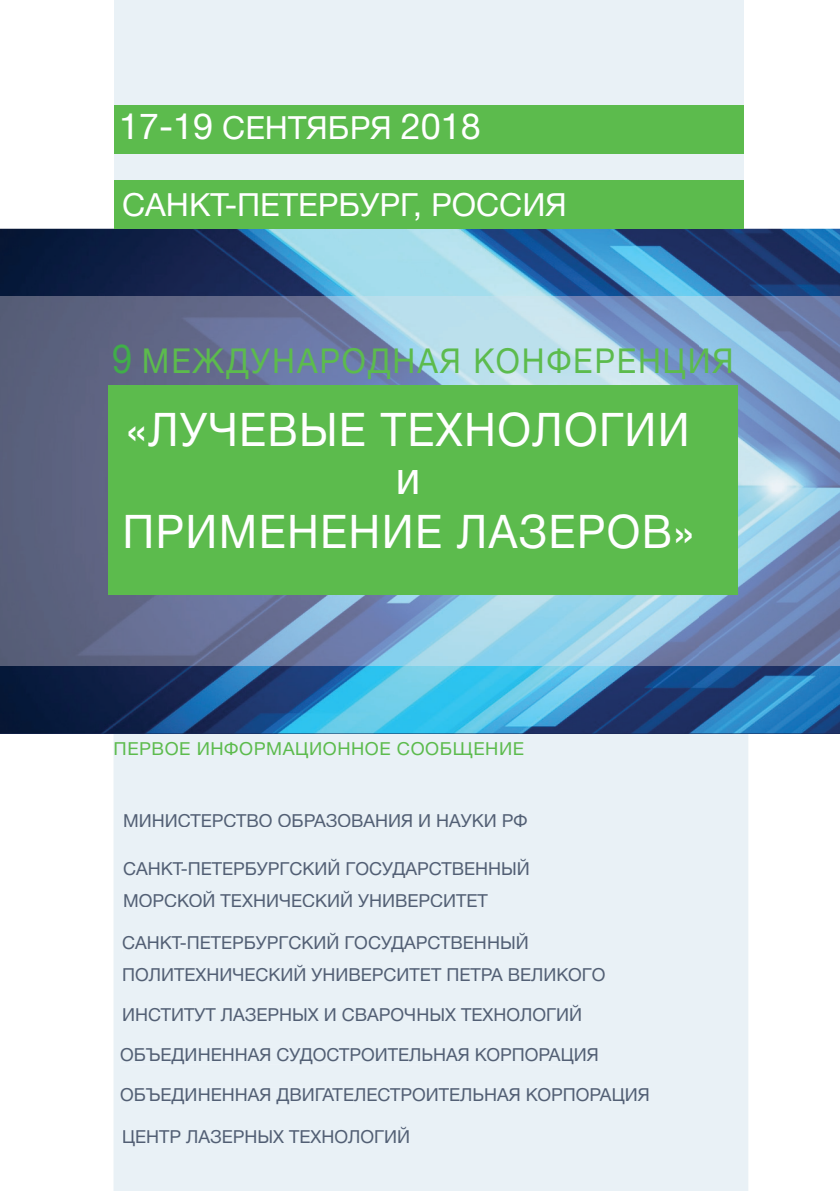
<style>
.page{position:relative;width:840px;height:1191px;background:#fff}
.page>*{position:absolute;margin:0;border:0;box-sizing:border-box;transform-origin:0 0}
.t1{font:46.4px/48px "Helvetica Neue Cyr";letter-spacing:.03em;color:#fff;text-align:center;scale:.95 1}
.t2{font:40.4px "Helvetica Neue Cyr";color:#40ae49;scale:.9 1}
.t3{font:36px "Helvetica Neue Cyr";color:#fff}
.t4{font:34.4px "Helvetica Neue Cyr";letter-spacing:.06em;color:#5cbb4d;scale:.92 1}
.t5{font:32px "Helvetica Neue Cyr";color:#fff}
.t6{font:18px/32px "Helvetica Neue Cyr";color:#525f74}
.t7{font:18px "Helvetica Neue Cyr";letter-spacing:.03em;color:#5cbb4d}
.s1{font-size:32px}
</style>
<div class="page">
<div style="left:113px;top:733px;width:634px;height:458px;background:#e9f1f6"></div>
<img style="left:0;top:229px;width:839px;height:504px">
<div style="left:113px;top:0;width:630px;height:105px;background:#e9f1f6"></div>
<div style="left:113px;top:105px;width:630px;height:49px;background:#5cbb4d"></div>
<div style="left:113px;top:179px;width:630px;height:50px;background:#5cbb4d"></div>
<div style="left:124px;top:813px;width:402px;height:14px;background:#e9f1f6"></div>
<div style="left:124px;top:858px;width:405px;height:19px;background:#e9f1f6"></div>
<div style="left:124px;top:890px;width:363px;height:17px;background:#e9f1f6"></div>
<div style="left:123px;top:933px;width:405px;height:19px;background:#e9f1f6"></div>
<div style="left:123px;top:965px;width:481px;height:16px;background:#e9f1f6"></div>
<div style="left:123px;top:1005px;width:457px;height:16px;background:#e9f1f6"></div>
<div style="left:123px;top:1126px;width:285px;height:20px;background:#e9f1f6"></div>
<div style="left:114px;top:154px;width:629px;height:25px;background:#e9f1f6"></div>
<div style="left:121px;top:1047px;width:476px;height:17px;background:#e9f1f6"></div>
<div style="left:121px;top:1087px;width:527px;height:17px;background:#e9f1f6"></div>
<img style="left:0;top:296px;width:839px;height:370px">
<div style="left:108px;top:385px;width:630px;height:209px;background:#5cbb4d"></div>
<h3 class="t3" style="left:119px;top:107px;width:363px">17-19 <span class="s1">СЕНТЯБРЯ</span> 2018</h3>
<h3 class="t5" style="left:122px;top:187px;width:446px">САНКТ-ПЕТЕРБУРГ, РОССИЯ</h3>
<h2 class="t2" style="left:112px;top:337px;width:24px">9</h2>
<h1 class="t1" style="left:127px;top:406px;width:594px">«ЛУЧЕВЫЕ ТЕХНОЛОГИИ и</h1>
<h1 class="t1" style="left:122px;top:508px;width:602px">ПРИМЕНЕНИЕ ЛАЗЕРОВ»</h1>
<h3 class="t4" style="left:142px;top:342px;width:644px">МЕЖДУНАРОДНАЯ КОНФЕРЕНЦИЯ</h3>
<p class="t7" style="left:113px;top:738px;width:412px">ПЕРВОЕ ИНФОРМАЦИОННОЕ СООБЩЕНИЕ</p>
<p class="t6" style="left:123px;top:804px;width:406px">МИНИСТЕРСТВО ОБРАЗОВАНИЯ И НАУКИ РФ</p>
<p class="t6" style="left:123px;top:852px;width:408px">САНКТ-ПЕТЕРБУРГСКИЙ ГОСУДАРСТВЕННЫЙ<br>МОРСКОЙ ТЕХНИЧЕСКИЙ УНИВЕРСИТЕТ</p>
<p class="t6" style="left:122px;top:927px;width:484px">САНКТ-ПЕТЕРБУРГСКИЙ ГОСУДАРСТВЕННЫЙ<br>ПОЛИТЕХНИЧЕСКИЙ УНИВЕРСИТЕТ ПЕТРА ВЕЛИКОГО</p>
<p class="t6" style="left:122px;top:999px;width:461px">ИНСТИТУТ ЛАЗЕРНЫХ И СВАРОЧНЫХ ТЕХНОЛОГИЙ</p>
<p class="t6" style="left:120px;top:1038px;width:480px">ОБЪЕДИНЕННАЯ СУДОСТРОИТЕЛЬНАЯ КОРПОРАЦИЯ</p>
<p class="t6" style="left:120px;top:1078px;width:530px">ОБЪЕДИНЕННАЯ ДВИГАТЕЛЕСТРОИТЕЛЬНАЯ КОРПОРАЦИЯ</p>
<p class="t6" style="left:122px;top:1120px;width:289px">ЦЕНТР ЛАЗЕРНЫХ ТЕХНОЛОГИЙ</p>
</div>
